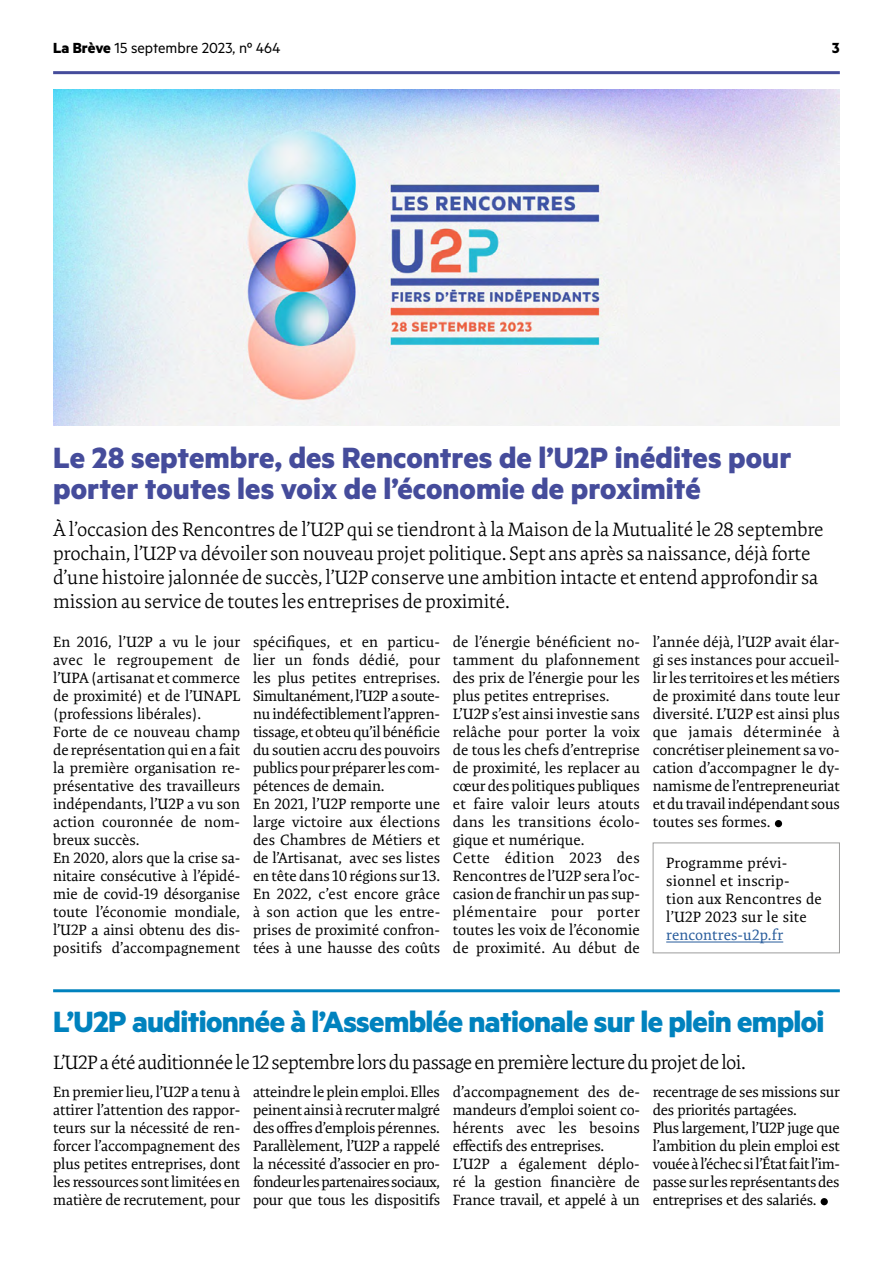
<style>
.page{position:relative;width:893px;height:1263px;background:#fff}
.page>*{position:absolute;margin:0;border:0;box-sizing:border-box;transform-origin:0 0}
.t1{font:700 33px/31.5px "Metric";color:#454c9b}
.t2{font:700 33px "Metric";letter-spacing:-.02em;color:#0082be}
.t3{font:300 19.5px/24px "Expo Serif Pro";letter-spacing:-.015em;color:#000}
.t4{font:300 19.5px "Expo Serif Pro";letter-spacing:-.035em;color:#000}
.t5{font:16.5px "Metric";color:#000}
.t6{font:700 16.5px "Metric";color:#000}
.t7{font:15px/18px "Expo Serif Pro";color:#000}
.t8{font:15px/18px "Expo Serif Pro";letter-spacing:-.02em;color:#000}
.t9{font:15px "Expo Serif Pro";letter-spacing:.01em;color:#275b9b}
.s1{font-weight:700}
</style>
<div class="page">
<div style="left:775px;top:820px;width:7px;height:7px;background:#000;border-radius:50%"></div>
<hr style="left:53px;top:71px;width:787px;height:3px;background:#454c9b">
<img style="left:53px;top:89px;width:787px;height:337px">
<hr style="left:666px;top:942px;width:117px;height:1px;background:#275b9b">
<div style="left:653px;top:842px;width:187px;height:111px;border:1px solid #9d9d9c"></div>
<div style="left:821px;top:1198px;width:7px;height:7px;background:#000;border-radius:50%"></div>
<hr style="left:53px;top:989px;width:787px;height:3px;background:#0082be">
<p class="t5" style="left:53px;top:38px;width:229px"><span class="s1">La Brève</span> 15 septembre 2023, nº 464</p>
<p class="t6" style="left:832px;top:38px;width:9px">3</p>
<h1 class="t1" style="left:53px;top:441px;width:740px">Le 28 septembre, des Rencontres de l’U2P inédites pour porter toutes les voix de l’économie de proximité</h1>
<p class="t3" style="left:53px;top:517px;width:772px">À l’occasion des Rencontres de l’U2P qui se tiendront à la Maison de la Mutualité le 28 septembre prochain, l’U2P va dévoiler son nouveau projet politique. Sept ans après sa naissance, déjà forte d’une histoire jalonnée de succès, l’U2P conserve une ambition intacte et entend approfondir sa mission au service de toutes les entreprises de proximité.</p>
<p class="t7" style="left:53px;top:633px;width:189px">En 2016, l’U2P a vu le jour avec le regroupement de l’UPA (artisanat et commerce de proximité) et de l’UNAPL (professions libérales).<br>Forte de ce nouveau champ de représentation qui en a fait la première organisation re&shy;présentative des travailleurs indépendants, l’U2P a vu son action couronnée de nom&shy;breux succès.<br>En 2020, alors que la crise sa&shy;nitaire consécutive à l’épidé&shy;mie de covid-19 désorganise toute l’économie mondiale, l’U2P a ainsi obtenu des dis&shy;positifs d’accompagnement</p>
<p class="t7" style="left:253px;top:633px;width:189px">spécifiques, et en particu&shy;lier un fonds dédié, pour les plus petites entreprises.<br>Simultanément, l’U2P a soute&shy;nu indéfectiblement l’appren&shy;tissage, et obteu qu’il bénéficie du soutien accru des pouvoirs publics pour préparer les com&shy;pétences de demain.<br>En 2021, l’U2P remporte une large victoire aux élections des Chambres de Métiers et de l’Artisanat, avec ses listes en tête dans 10 régions sur 13.<br>En 2022, c’est encore grâce à son action que les entre&shy;prises de proximité confron&shy;tées à une hausse des coûts</p>
<p class="t7" style="left:453px;top:633px;width:189px">de l’énergie bénéficient no&shy;tamment du plafonnement des prix de l’énergie pour les plus petites entreprises.<br>L’U2P s’est ainsi investie sans relâche pour porter la voix de tous les chefs d’entreprise de proximité, les replacer au cœur des politiques publiques et faire valoir leurs atouts dans les transitions écolo&shy;gique et numérique.<br>Cette édition 2023 des<br>Rencontres de l’U2P sera l’oc&shy;casion de franchir un pas sup&shy;plémentaire pour porter toutes les voix de l’économie de proximité. Au début de</p>
<p class="t7" style="left:653px;top:633px;width:189px;text-align:justify">l’année déjà, l’U2P avait élar&shy;gi ses instances pour accueil&shy;lir les territoires et les métiers de proximité dans toute leur diversité. L’U2P est ainsi plus que jamais déterminée à concrétiser pleinement sa vo&shy;cation d’accompagner le dy&shy;namisme de l’entrepreneuriat et du travail indépendant sous toutes ses formes.</p>
<p class="t7" style="left:666px;top:853px;width:157px">Programme prévi&shy;sionnel et inscrip-<br>tion aux Rencontres de l’U2P 2023 sur le site</p>
<p class="t9" style="left:666px;top:926px;width:119px">rencontres-u2p.fr</p>
<h1 class="t2" style="left:53px;top:1001px;width:773px">L’U2P auditionnée à l’Assemblée nationale sur le plein emploi</h1>
<h2 class="t4" style="left:53px;top:1051px;width:694px">L’U2P a été auditionnée le 12 septembre lors du passage en première lecture du projet de loi.</h2>
<p class="t7" style="left:53px;top:1083px;width:189px;text-align:justify">En premier lieu, l’U2P a tenu à attirer l’attention des rappor&shy;teurs sur la nécessité de ren&shy;forcer l’accompagnement des plus petites entreprises, dont les ressources sont limitées en matière de recrutement, pour</p>
<p class="t7" style="left:253px;top:1083px;width:189px;text-align:justify">atteindre le plein emploi. Elles peinent ainsi à recruter malgré des offres d’emplois pérennes.<br>Parallèlement, l’U2P a rappelé la nécessité d’associer en pro&shy;fondeur les partenaires sociaux, pour que tous les dispositifs</p>
<p class="t7" style="left:453px;top:1083px;width:189px">d’accompagnement des de&shy;mandeurs d’emploi soient co&shy;hérents avec les besoins effectifs des entreprises.<br>L’U2P a également déplo&shy;ré la gestion financière de<br>France travail, et appelé à un</p>
<p class="t8" style="left:653px;top:1083px;width:189px">recentrage de ses missions sur des priorités partagées.<br>Plus largement, l’U2P juge que l’ambition du plein emploi est vouée à l’échec si l’État fait l’im&shy;passe sur les représentants des entreprises et des salariés.</p>
</div>
